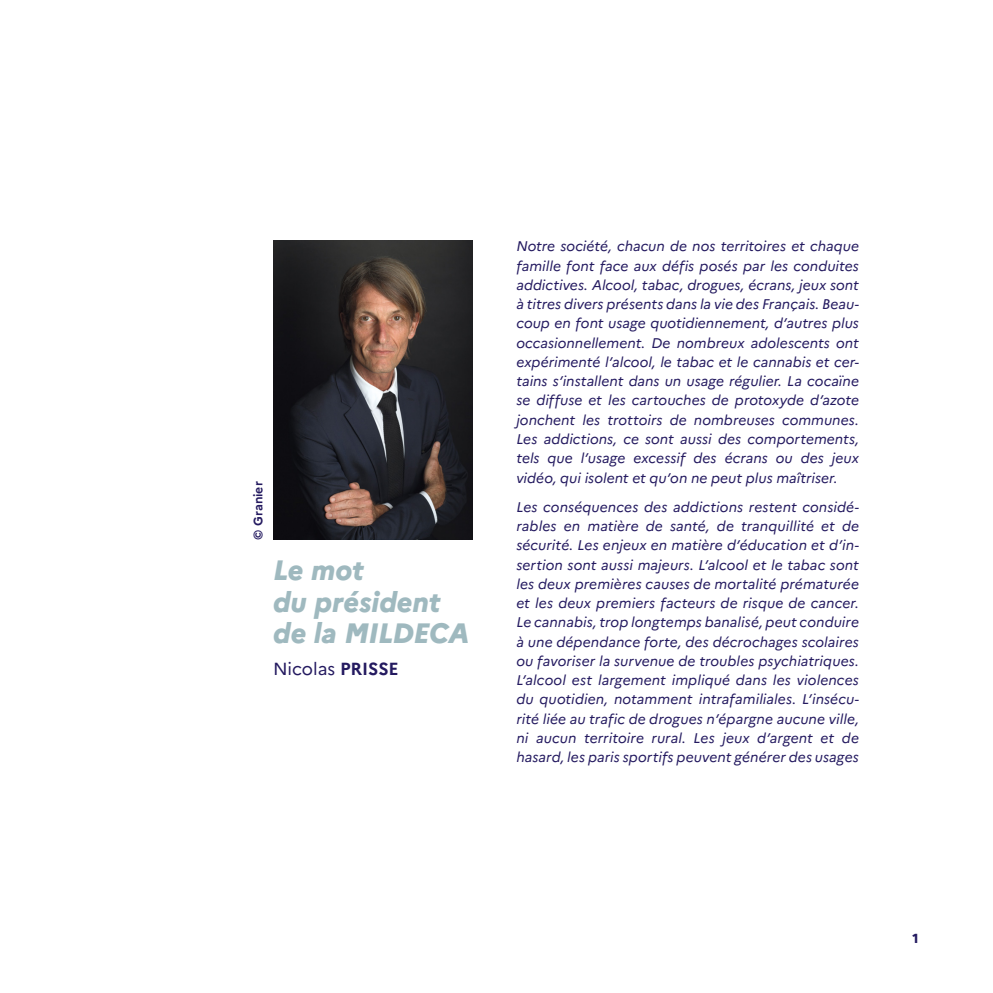
<style>
.page{position:relative;width:993px;height:993px;background:#fff}
.page>*{position:absolute;margin:0;border:0;box-sizing:border-box;transform-origin:0 0}
.t1{font:italic 800 28px/31.5px "Marianne";letter-spacing:-.005em;color:#9fb9bf}
.t2{font:17.5px "Marianne";color:#241a60}
.t3{font:italic 14px/19.2px "Marianne";letter-spacing:.005em;color:#241a60;text-align:justify}
.t4{font:800 13.12px "Marianne";color:#241a60}
.t5{font:700 12.25px "Marianne";color:#241a60}
.s1{font-weight:700}
</style>
<div class="page">
<img style="left:273px;top:241px;width:199px;height:298px">
<p class="t5" style="left:250px;top:539px;width:60px;rotate:-90deg">© Granier</p>
<h1 class="t1" style="left:273px;top:554px;width:198px">Le mot<br>du président de la MILDECA</h1>
<p class="t2" style="left:273px;top:657px;width:127px">Nicolas <span class="s1">PRISSE</span></p>
<p class="t3" style="left:516px;top:236px;width:344px">Notre société, chacun de nos territoires et chaque famille font face aux défis posés par les conduites addictives. Alcool, tabac, drogues, écrans, jeux sont à titres divers présents dans la vie des Français. Beau&shy;coup en font usage quotidiennement, d’autres plus occasionnellement. De nombreux adolescents ont expérimenté l’alcool, le tabac et le cannabis et cer&shy;tains s’installent dans un usage régulier. La cocaïne se diffuse et les cartouches de protoxyde d’azote jonchent les trottoirs de nombreuses communes.<br>Les addictions, ce sont aussi des comportements, tels que l’usage excessif des écrans ou des jeux vidéo, qui isolent et qu’on ne peut plus maîtriser.</p>
<p class="t3" style="left:516px;top:497px;width:344px">Les conséquences des addictions restent considé&shy;rables en matière de santé, de tranquillité et de sécurité. Les enjeux en matière d’éducation et d’in&shy;sertion sont aussi majeurs. L’alcool et le tabac sont les deux premières causes de mortalité prématurée et les deux premiers facteurs de risque de cancer.<br>Le cannabis, trop longtemps banalisé, peut conduire à une dépendance forte, des décrochages scolaires ou favoriser la survenue de troubles psychiatriques.<br>L’alcool est largement impliqué dans les violences du quotidien, notamment intrafamiliales. L’insécu&shy;rité liée au trafic de drogues n’épargne aucune ville, ni aucun territoire rural. Les jeux d’argent et de hasard, les paris sportifs peuvent générer des usages</p>
<p class="t4" style="left:912px;top:930px;width:8px">1</p>
</div>
